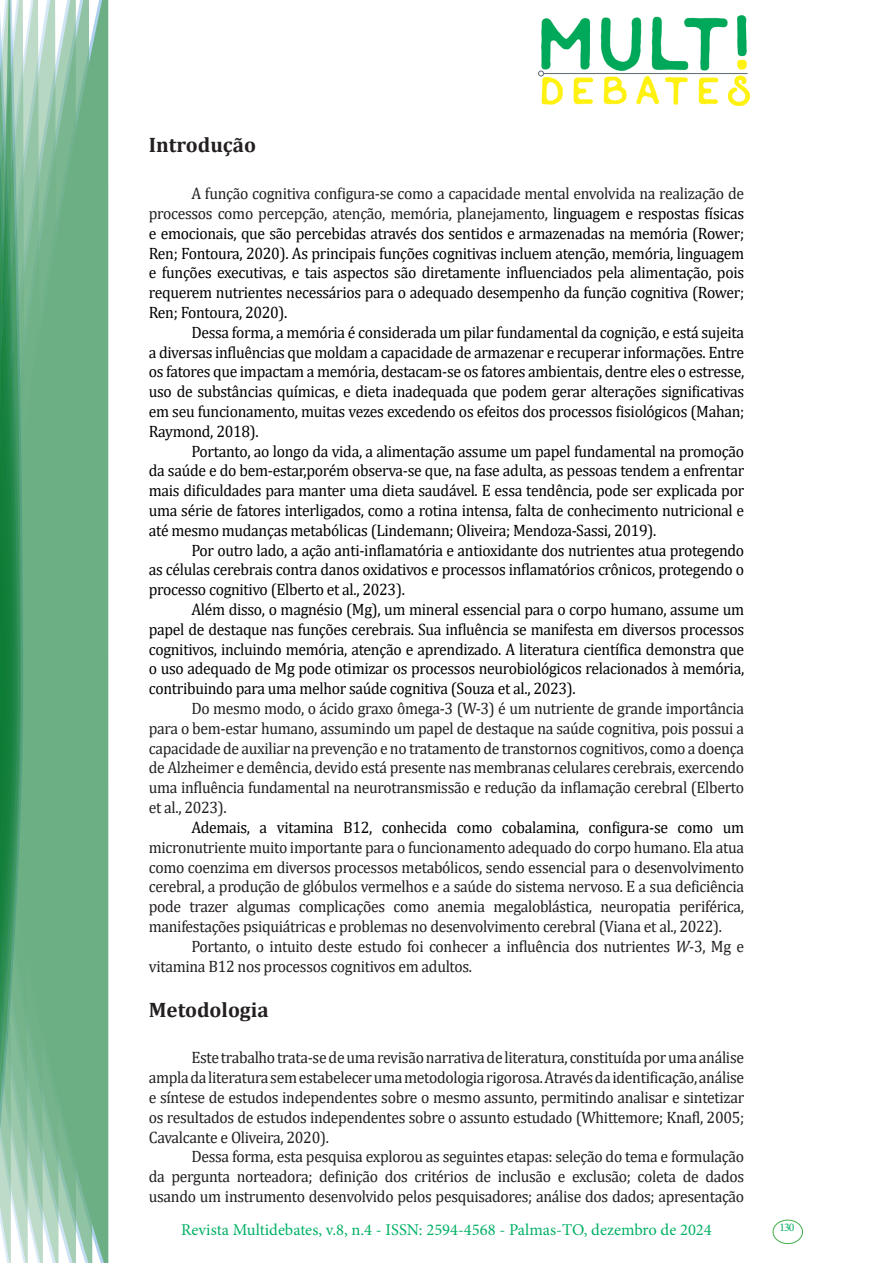
<style>
.page{position:relative;width:893px;height:1263px;background:#fff}
.page>*{position:absolute;margin:0;border:0;box-sizing:border-box;transform-origin:0 0}
.Titulo_2{font:700 21px "Cambria";color:#231f20}
.texto{font:16.5px/19.8px "Cambria";letter-spacing:-.02em;color:#000;text-align:justify;scale:.95 1}
.texto-2{font:16.5px/19.8px "Cambria";letter-spacing:-.02em;color:#231f20;text-align:justify;scale:.95 1}
.t1{font:16.5px "Minion Pro";color:#00b064}
.t2{font:11.7px "Minion Pro";color:#00b064}
.s1{color:#231f20}
.s2{color:#000}
.s3{font-style:italic}
</style>
<div class="page">
<div style="left:95px;top:0;width:14px;height:1263px;background:#6caf84"></div>
<svg style="left:79px;top:0;width:16px;height:1263px;background:#71b289"></svg>
<svg style="left:62px;top:0;width:17px;height:1263px;background:#75b48c"></svg>
<svg style="left:45px;top:0;width:17px;height:1263px;background:#7cb792"></svg>
<svg style="left:30px;top:0;width:15px;height:1263px;background:#80ba96"></svg>
<svg style="left:0;top:0;width:30px;height:1263px;background:#61a97f"></svg>
<div style="left:772px;top:1219px;width:31px;height:25px;border:1px solid #40ae49;border-radius:50%"></div>
<img style="left:538px;top:16px;width:211px;height:90px">
<p class="Titulo_2" style="left:149px;top:130px;width:109px">Introdução</p>
<p class="texto" style="left:149px;top:184px;width:628px;text-indent:43px"><span class="s1">A função cognitiva configura-se como a capacidade mental envolvida na realização de processos como percepção, atenção, memória, planejamento,</span> linguagem e respostas físicas e emocionais, que são percebidas através dos sentidos e armazenadas na memória (Rower; Ren; Fontoura, 2020). As principais funções cognitivas incluem atenção, memória, linguagem e funções executivas, e tais aspectos são diretamente influenciados pela alimentação, pois requerem nutrientes necessários para o adequado desempenho da função cognitiva (Rower; Ren; Fontoura, 2020).</p>
<p class="texto" style="left:149px;top:322px;width:628px;text-indent:43px">Dessa forma, a memória é considerada um pilar fundamental da cognição, e está sujeita a diversas influências que moldam a capacidade de armazenar e recuperar informações. Entre os fatores que impactam a memória, destacam-se os fatores ambientais, dentre eles o estresse, uso de substâncias químicas, e dieta inadequada que podem gerar alterações significativas em seu funcionamento, muitas vezes excedendo os efeitos dos processos fisiológicos (Mahan; Raymond, 2018).</p>
<p class="texto" style="left:149px;top:441px;width:628px;text-indent:43px">Portanto, ao longo da vida, a alimentação assume um papel fundamental na promoção da saúde e do bem-estar,porém observa-se que, na fase adulta, as pessoas tendem a enfrentar mais dificuldades para manter uma dieta saudável. E essa tendência, pode ser explicada por uma série de fatores interligados, como a rotina intensa, falta de conhecimento nutricional e até mesmo mudanças metabólicas (Lindemann; Oliveira; Mendoza-Sassi, 2019).</p>
<p class="texto" style="left:149px;top:540px;width:628px;text-indent:43px">Por outro lado, a ação anti-inflamatória e antioxidante dos nutrientes atua protegendo as células cerebrais contra danos oxidativos e processos inflamatórios crônicos, protegendo o processo cognitivo (Elberto et al., 2023).</p>
<p class="texto" style="left:149px;top:599px;width:628px;text-indent:43px">Além disso, o magnésio (Mg), um mineral essencial para o corpo humano, assume um papel de destaque nas funções cerebrais. Sua influência se manifesta em diversos processos cognitivos, incluindo memória, atenção e aprendizado. A literatura científica demonstra que o uso adequado de Mg pode otimizar os processos neurobiológicos relacionados à memória, contribuindo para uma melhor saúde cognitiva (Souza et al., 2023).</p>
<p class="texto-2" style="left:149px;top:698px;width:628px;text-indent:43px">Do mesmo modo, o ácido graxo ômega-3 (W-3) é um nutriente de grande importância para o bem-estar humano, assumindo um papel de destaque na saúde cognitiva, pois possui a capacidade de auxiliar na prevenção e no tratamento de transtornos cognitivos, como a doença de Alzheimer e demência, devido está presente nas membranas celulares cerebrais, exercendo uma influência fundamental na neurotransmissão e redução da inflamação cerebral (Elberto et al., 2023).</p>
<p class="texto-2" style="left:149px;top:817px;width:628px;text-indent:43px"><span class="s2">Ademais, a vitamina B12, conhecida como cobalamina, configura-se como um </span>micronutriente muito importante para o funcionamento adequado do corpo humano. Ela atua como coenzima em diversos processos metabólicos, sendo essencial para o desenvolvimento cerebral, a produção de glóbulos vermelhos e a saúde do sistema nervoso. E a sua deficiência pode trazer algumas complicações como anemia megaloblástica, neuropatia periférica, manifestações psiquiátricas e problemas no desenvolvimento cerebral (Viana et al., 2022).</p>
<p class="texto-2" style="left:149px;top:936px;width:628px;text-indent:43px">Portanto, o intuito deste estudo foi conhecer a influência dos nutrientes <span class="s3">W</span>-3, Mg e vitamina B12 nos processos cognitivos em adultos.</p>
<p class="Titulo_2" style="left:149px;top:994px;width:121px">Metodologia</p>
<p class="texto-2" style="left:149px;top:1048px;width:628px;text-indent:43px">Este trabalho trata-se de uma revisão narrativa de literatura, constituída por uma análise ampla da literatura sem estabelecer uma metodologia rigorosa. Através da identificação, análise e síntese de estudos independentes sobre o mesmo assunto, permitindo analisar e sintetizar os resultados de estudos independentes sobre o assunto estudado (Whittemore; Knafl, 2005; Cavalcante e Oliveira, 2020).</p>
<p class="texto-2" style="left:149px;top:1147px;width:628px;text-indent:43px">Dessa forma, esta pesquisa explorou as seguintes etapas: seleção do tema e formulação da pergunta norteadora; definição dos critérios de inclusão e exclusão; coleta de dados usando um instrumento desenvolvido pelos pesquisadores; análise dos dados; apresentação</p>
<p class="t1" style="left:181px;top:1218px;width:532px">Revista Multidebates, v.8, n.4 - ISSN: 2594-4568 - Palmas-TO, dezembro de 2024</p>
<p class="t2" style="left:779px;top:1219px;width:16px">130</p>
</div>
